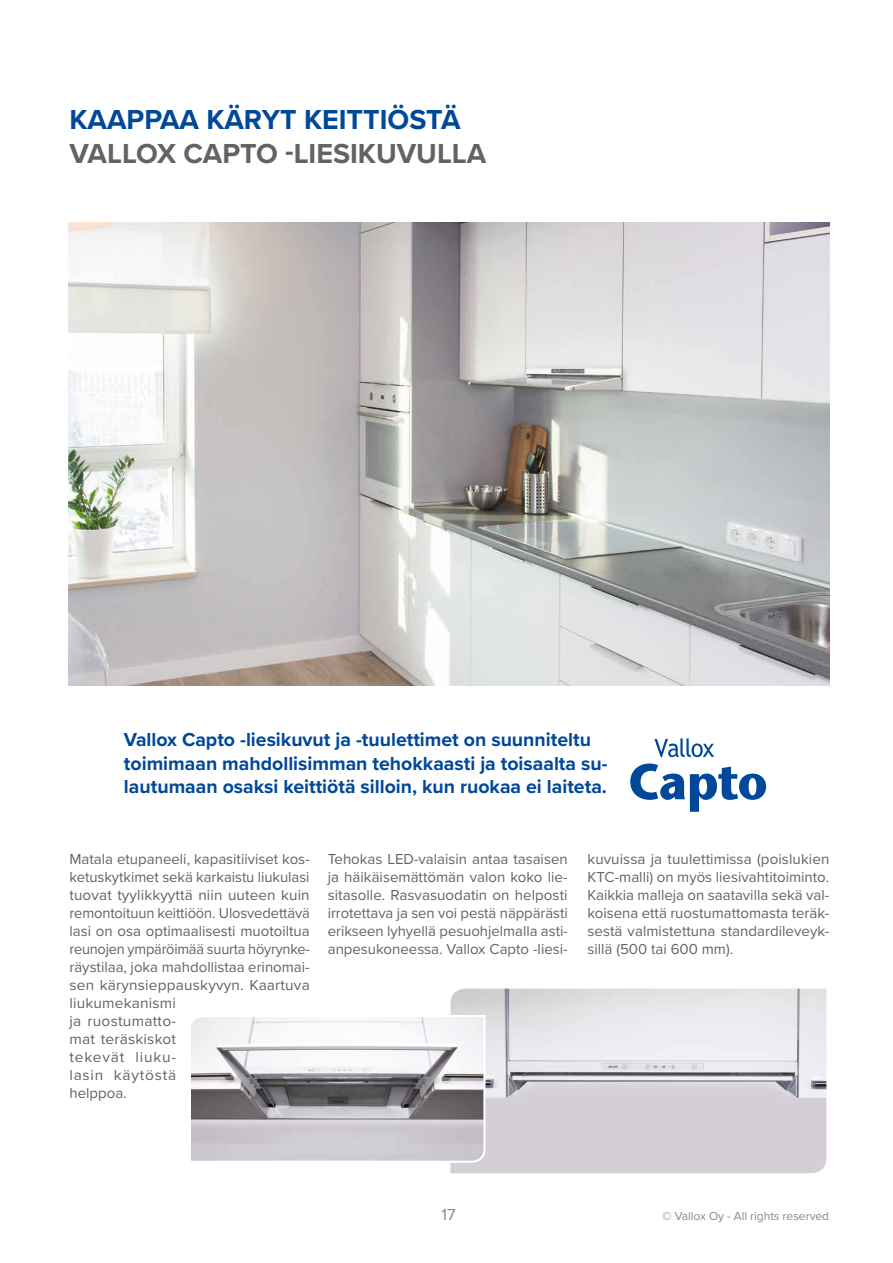
<style>
.page{position:relative;width:893px;height:1263px;background:#fff}
.page>*{position:absolute;margin:0;border:0;box-sizing:border-box;transform-origin:0 0}
.t1{font:700 28.5px "Proxima Nova";color:#646363}
.t2{font:700 28.5px "Proxima Nova";color:#00489a}
.t3{font:700 19.5px/23.4px "Proxima Nova";color:#00489a}
.t4{font:16.5px "Proxima Nova";color:#878787}
.t5{font:15px/18px "Proxima Nova";color:#646363;text-align:justify}
.t6{font:12px "Proxima Nova";color:#878787}
</style>
<div class="page">
<img style="left:68px;top:222px;width:761px;height:464px">
<svg style="left:654px;top:738px;width:60px;height:19px"></svg>
<svg style="left:630px;top:763px;width:136px;height:49px"></svg>
<svg style="left:450px;top:988px;width:377px;height:186px;background:#dad6dc"></svg>
<svg style="left:191px;top:1014px;width:296px;height:150px"></svg>
<h1 class="t2" style="left:69px;top:98px;width:393px">KAAPPAA KÄRYT KEITTIÖSTÄ</h1>
<h1 class="t1" style="left:69px;top:132px;width:418px">VALLOX CAPTO -LIESIKUVULLA</h1>
<h2 class="t3" style="left:124px;top:727px;width:485px">Vallox Capto -liesikuvut ja -tuulettimet on suunniteltu toimimaan mahdollisimman tehokkaasti ja toisaalta su&shy;lautumaan osaksi keittiötä silloin, kun ruokaa ei laiteta.</h2>
<p class="t5" style="left:69px;top:849px;width:242px;text-align:left">Matala etupaneeli, kapasitiiviset kos&shy;ketuskytkimet sekä karkaistu liukulasi tuovat tyylikkyyttä niin uuteen kuin remontoituun keittiöön. Ulosvedettävä lasi on osa optimaalisesti muotoiltua reunojen ympäröimää suurta höyrynke&shy;räystilaa, joka mahdollistaa erinomai&shy;sen kärynsieppauskyvyn. Kaartuva liukumekanismi<br>ja ruostumatto-<br>mat teräskiskot<br>tekevät liuku-<br>lasin käytöstä<br>helppoa.</p>
<p class="t5" style="left:328px;top:849px;width:242px">Tehokas LED-valaisin antaa tasaisen ja häikäisemättömän valon koko lie&shy;sitasolle. Rasvasuodatin on helposti irrotettava ja sen voi pestä näppärästi erikseen lyhyellä pesuohjelmalla asti&shy;anpesukoneessa. Vallox Capto -liesi-</p>
<p class="t5" style="left:587px;top:849px;width:243px">kuvuissa ja tuulettimissa (poislukien KTC-malli) on myös liesivahtitoiminto.<br>Kaikkia malleja on saatavilla sekä val&shy;koisena että ruostumattomasta teräk&shy;sestä valmistettuna standardileveyk&shy;sillä (500 tai 600 mm).</p>
<p class="t4" style="left:442px;top:1202px;width:16px">17</p>
<p class="t6" style="left:662px;top:1207px;width:168px">© Vallox Oy - All rights reserved</p>
</div>
